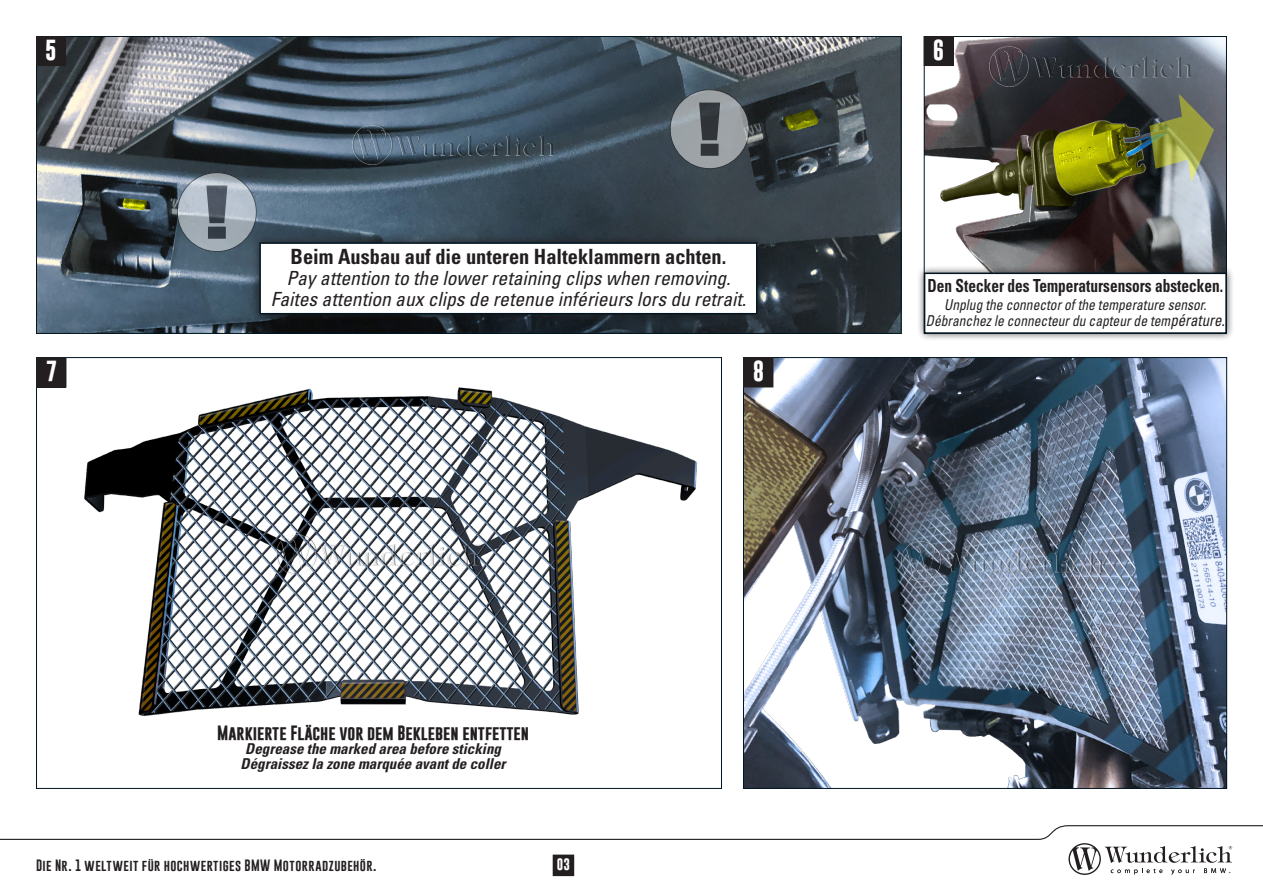
<style>
.page{position:relative;width:1263px;height:893px;background:#fff}
.page>*{position:absolute;margin:0;border:0;box-sizing:border-box;transform-origin:0 0}
.BU{font:700 condensed 21px "Univers LT Std";color:#231f20}
.t1{font:700 21px "Gobold";color:#fff}
.BU-2{font:italic condensed 19.5px "Univers LT Std";color:#231f20}
.BU-3{font:700 condensed 18px "Univers LT Std";color:#231f20;scale:.85 1}
.BU-4{font:italic condensed 15px "Univers LT Std";color:#231f20;scale:.9 1}
.BU-5{font:italic 700 condensed 15px "Univers LT Std";color:#231f20}
.BU-6{font:700 15px "Gobold";color:#231f20}
.t2{font:12px "Gobold";letter-spacing:.035em;color:#231f20}
.t3{font:700 12px "Gobold";color:#fff}
.s1{font-size:16.5px}
</style>
<div class="page">
<svg style="left:0;top:825px;width:1263px;height:50px"></svg>
<img style="left:84px;top:387px;width:614px;height:329px">
<img style="left:38px;top:38px;width:861px;height:294px">
<img style="left:745px;top:359px;width:480px;height:428px">
<img style="left:926px;top:38px;width:299px;height:227px">
<div style="left:553px;top:855px;width:21px;height:21px;background:#231f20"></div>
<img style="left:901px;top:541px;width:206px;height:41px">
<img style="left:276px;top:533px;width:206px;height:41px">
<div style="left:37px;top:37px;width:29px;height:29px;background:#231f20"></div>
<div style="left:36px;top:36px;width:30px;height:30px;border:1px solid #231f20"></div>
<svg style="left:670px;top:90px;width:79px;height:79px;background:#9aa0a3"></svg>
<div style="left:670px;top:89px;width:79px;height:80px;border:1px solid #231f20;border-radius:50%"></div>
<svg style="left:699px;top:103px;width:21px;height:53px"></svg>
<div style="left:744px;top:358px;width:29px;height:29px;background:#231f20"></div>
<div style="left:743px;top:358px;width:30px;height:29px;border:1px solid #231f20"></div>
<div style="left:37px;top:358px;width:29px;height:29px;background:#231f20"></div>
<div style="left:252px;top:235px;width:513px;height:87px;background:#231f20;opacity:.75"></div>
<div style="left:260px;top:243px;width:497px;height:71px;background:#fff"></div>
<div style="left:259px;top:242px;width:498px;height:72px;border:2px solid #011622"></div>
<img style="left:353px;top:124px;width:206px;height:41px">
<svg style="left:177px;top:173px;width:79px;height:79px;background:#acb7c0"></svg>
<div style="left:177px;top:172px;width:80px;height:80px;border:1px solid #231f20;border-radius:50%"></div>
<svg style="left:206px;top:186px;width:21px;height:53px"></svg>
<div style="left:924px;top:37px;width:29px;height:29px;background:#231f20"></div>
<div style="left:924px;top:36px;width:30px;height:30px;border:1px solid #231f20"></div>
<img style="left:990px;top:45px;width:206px;height:41px">
<div style="left:916px;top:265px;width:318px;height:77px;background:#231f20;opacity:.75"></div>
<div style="left:924px;top:273px;width:302px;height:60px;background:#fff"></div>
<div style="left:924px;top:273px;width:303px;height:61px;border:2px solid #011622"></div>
<p class="t1" style="left:45px;top:36px;width:13px">5</p>
<p class="BU" style="left:291px;top:243px;width:437px">Beim Ausbau auf die unteren Halteklammern achten.</p>
<p class="BU-2" style="left:286px;top:265px;width:446px">Pay attention to the lower retaining clips when removing.</p>
<p class="BU-2" style="left:271px;top:286px;width:477px">Faites attention aux clips de retenue inférieurs lors du retrait.</p>
<p class="t1" style="left:46px;top:358px;width:13px">7</p>
<p class="t1" style="left:753px;top:358px;width:13px">8</p>
<p class="BU-6" style="left:217px;top:723px;width:313px">Markierte Fläche vor dem Bekleben entfetten</p>
<p class="BU-5" style="left:245px;top:740px;width:257px">Degrease the marked area before sticking</p>
<p class="BU-5" style="left:241px;top:754px;width:266px">Dégraissez la zone marquée avant de coller</p>
<p class="t2" style="left:36px;top:858px;width:342px">Die Nr. 1 weltweit für hochwertiges BMW Motorradzubehör.</p>
<p class="t3" style="left:557px;top:857px;width:15px">03</p>
<p class="t1" style="left:933px;top:36px;width:13px">6</p>
<p class="BU-3" style="left:927px;top:274px;width:349px">Den Stecker des Temperatursensors abstecken.</p>
<p class="BU-4" style="left:944px;top:295px;width:293px">Unplug the connector of the temperature sensor.</p>
<p class="BU-4" style="left:926px;top:311px;width:334px">Débranchez le connecteur du capteur de tem<span class="s1">pérature.</span></p>
</div>
